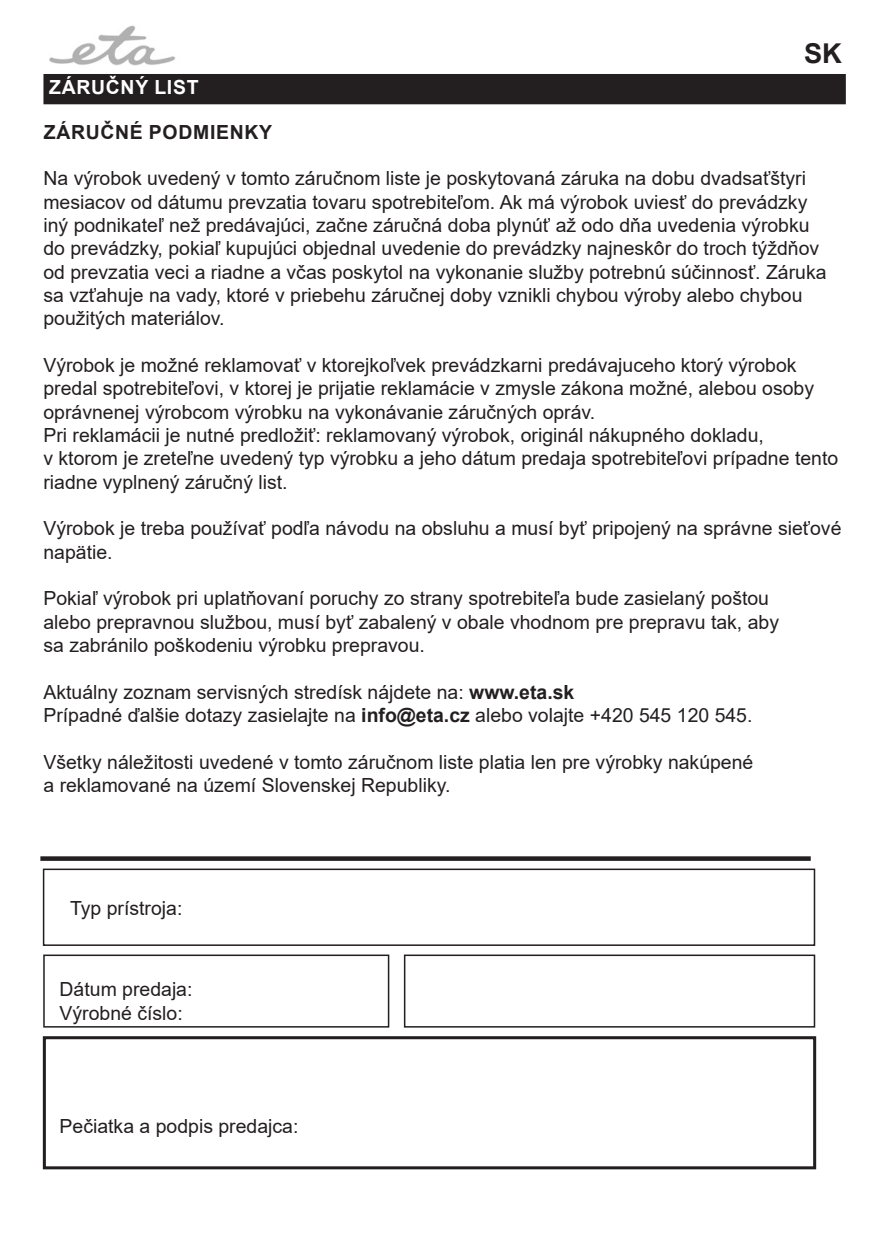
<style>
.page{position:relative;width:893px;height:1259px;background:#fff}
.page>*{position:absolute;margin:0;border:0;box-sizing:border-box;transform-origin:0 0}
.t1{font:700 27.3px "Arial";color:#231f20}
._3_Text{font:19.5px/23.4px "Arial";color:#231f20}
._2_Podnadpis_inverze{font:700 19.5px "Arial";letter-spacing:.035em;color:#231f20}
._2_Podnadpis_inverze-2{font:700 19.5px "Arial";letter-spacing:.035em;color:#fff}
.s1{font-weight:700}
</style>
<div class="page">
<div style="left:43px;top:1036px;width:773px;height:133px;border:3px solid #231f20"></div>
<div style="left:43px;top:954px;width:346px;height:73px;border:2px solid #231f20"></div>
<div style="left:404px;top:954px;width:411px;height:73px;border:2px solid #231f20"></div>
<div style="left:43px;top:868px;width:772px;height:78px;border:2px solid #231f20"></div>
<div style="left:43px;top:74px;width:803px;height:30px;background:#231f20"></div>
<div style="left:40px;top:856px;width:771px;height:5px;background:#231f20"></div>
<img style="left:49px;top:25px;width:127px;height:41px">
<p class="t1" style="left:804px;top:34px;width:39px">SK</p>
<p class="_2_Podnadpis_inverze-2" style="left:49px;top:73px;width:151px">ZÁRUČNÝ LIST</p>
<p class="_2_Podnadpis_inverze" style="left:44px;top:118px;width:230px">ZÁRUČNÉ PODMIENKY</p>
<p class="_3_Text" style="left:43px;top:166px;width:785px">Na výrobok uvedený v tomto záručnom liste je poskytovaná záruka na dobu dvadsaťštyri mesiacov od dátumu prevzatia tovaru spotrebiteľom. Ak má výrobok uviesť do prevádzky iný podnikateľ než predávajúci, začne záručná doba plynúť až odo dňa uvedenia výrobku do prevádzky, pokiaľ kupujúci objednal uvedenie do prevádzky najneskôr do troch týždňov od prevzatia veci a riadne a včas poskytol na vykonanie služby potrebnú súčinnosť. Záruka sa vzťahuje na vady, ktoré v priebehu záručnej doby vznikli chybou výroby alebo chybou použitých materiálov.</p>
<p class="_3_Text" style="left:43px;top:353px;width:772px">Výrobok je možné reklamovať v ktorejkoľvek prevádzkarni predávajuceho ktorý výrobok predal spotrebiteľovi, v ktorej je prijatie reklamácie v zmysle zákona možné, alebou osoby oprávnenej výrobcom výrobku na vykonávanie záručných opráv.</p>
<p class="_3_Text" style="left:43px;top:423px;width:796px">Pri reklamácii je nutné predložiť: reklamovaný výrobok, originál nákupného dokladu,<br>v ktorom je zreteľne uvedený typ výrobku a jeho dátum predaja spotrebiteľovi prípadne tento riadne vyplnený záručný list.</p>
<p class="_3_Text" style="left:43px;top:516px;width:799px">Výrobok je treba používať podľa návodu na obsluhu a musí byť pripojený na správne sieťové napätie.</p>
<p class="_3_Text" style="left:43px;top:586px;width:737px">Pokiaľ výrobok pri uplatňovaní poruchy zo strany spotrebiteľa bude zasielaný poštou alebo prepravnou službou, musí byť zabalený v obale vhodnom pre prepravu tak, aby sa zabránilo poškodeniu výrobku prepravou.</p>
<p class="_3_Text" style="left:43px;top:680px;width:532px">Aktuálny zoznam servisných stredísk nájdete na: <span class="s1">www.eta.sk</span></p>
<p class="_3_Text" style="left:43px;top:703px;width:711px">Prípadné ďalšie dotazy zasielajte na <span class="s1">info@eta.cz</span> alebo volajte +420 545 120 545.</p>
<p class="_3_Text" style="left:43px;top:750px;width:711px">Všetky náležitosti uvedené v tomto záručnom liste platia len pre výrobky nakúpené a reklamované na území Slovenskej Republiky.</p>
<p class="_3_Text" style="left:70px;top:896px;width:114px">Typ prístroja:</p>
<p class="_3_Text" style="left:60px;top:977px;width:134px">Dátum predaja:<br>Výrobné číslo:</p>
<p class="_3_Text" style="left:60px;top:1113px;width:240px">Pečiatka a podpis predajca:</p>
</div>
